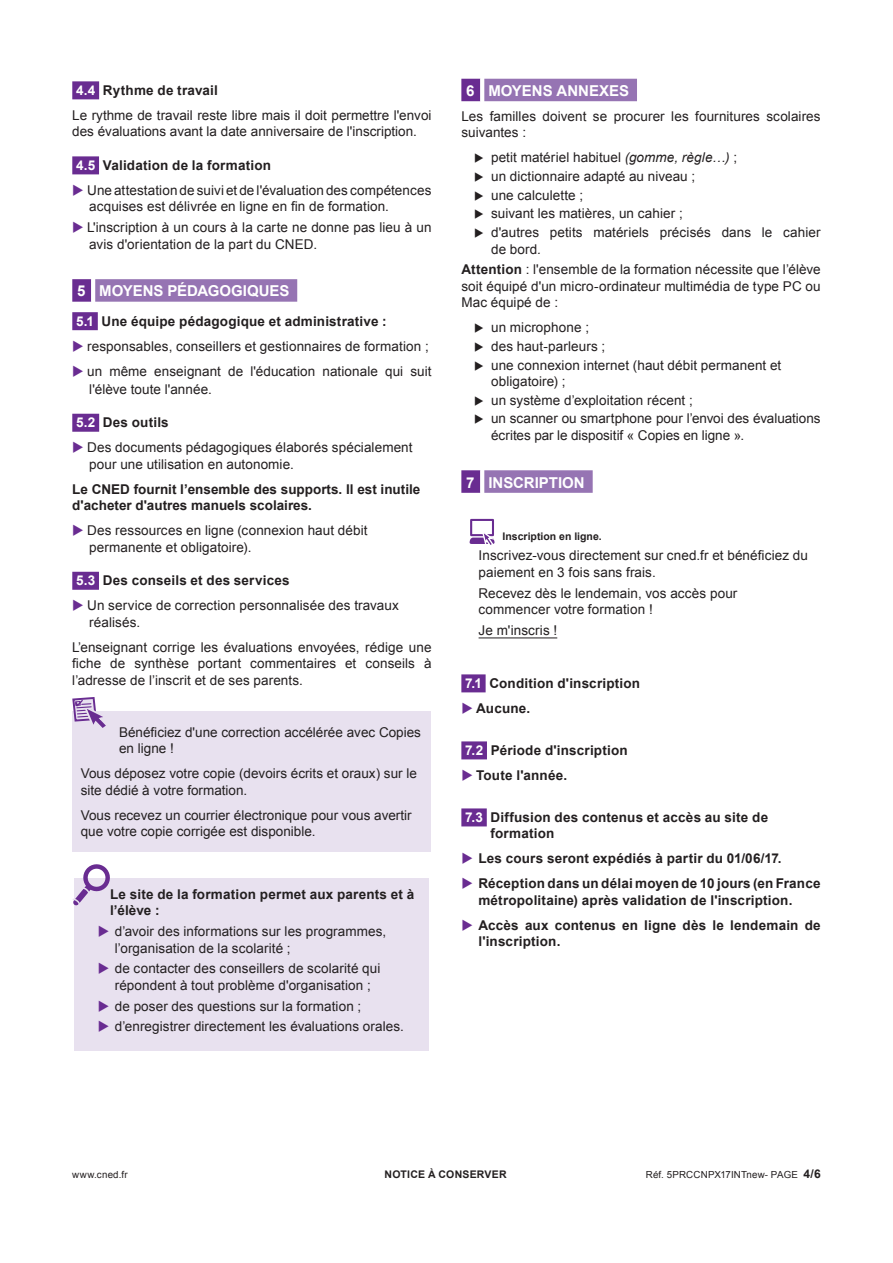
<style>
.page{position:relative;width:893px;height:1263px;background:#fff}
.page>*{position:absolute;margin:0;border:0;box-sizing:border-box;transform-origin:0 0}
.t1{font:700 15px "Arial";color:#fff}
.t2{font:13.5px/16.5px "Arial";letter-spacing:.005em;color:#231f20}
.t3{font:700 13.5px/16.5px "Arial";letter-spacing:.01em;color:#231f20}
.t4{font:700 10.5px "Arial";color:#231f20}
.t5{font:700 10.5px "Arial";letter-spacing:.02em;color:#231f20}
.t6{font:9.75px "Arial";letter-spacing:.02em;color:#231f20}
.s1{font-weight:700;color:#fff}
.s2{font-weight:700}
.s3{color:#fff}
.s4{color:#692c91}
.s5{font-style:italic}
.s6{font-weight:700;font-size:12px}
</style>
<div class="page">
<div style="left:72px;top:81px;width:27px;height:18px;background:#692c91"></div>
<div style="left:72px;top:156px;width:27px;height:18px;background:#692c91"></div>
<div style="left:72px;top:279px;width:19px;height:23px;background:#692c91"></div>
<div style="left:95px;top:279px;width:202px;height:23px;background:#9674b3"></div>
<div style="left:72px;top:312px;width:26px;height:18px;background:#692c91"></div>
<div style="left:72px;top:414px;width:27px;height:18px;background:#692c91"></div>
<div style="left:72px;top:572px;width:27px;height:18px;background:#692c91"></div>
<div style="left:72px;top:711px;width:359px;height:141px;background:#e8e1ef"></div>
<svg style="left:72px;top:697px;width:34px;height:31px"></svg>
<div style="left:74px;top:878px;width:355px;height:173px;background:#e8e1ef"></div>
<svg style="left:72px;top:864px;width:38px;height:42px"></svg>
<div style="left:461px;top:79px;width:19px;height:22px;background:#692c91"></div>
<svg style="left:480px;top:79px;width:1px;height:22px"></svg>
<div style="left:484px;top:79px;width:153px;height:22px;background:#9674b3"></div>
<div style="left:461px;top:470px;width:19px;height:23px;background:#692c91"></div>
<svg style="left:480px;top:470px;width:1px;height:23px"></svg>
<div style="left:484px;top:470px;width:109px;height:23px;background:#9674b3"></div>
<div style="left:461px;top:674px;width:25px;height:18px;background:#692c91"></div>
<div style="left:461px;top:741px;width:26px;height:18px;background:#692c91"></div>
<div style="left:461px;top:808px;width:26px;height:18px;background:#692c91"></div>
<hr style="left:479px;top:637px;width:78px;height:1px;background:#231f20">
<svg style="left:469px;top:519px;width:26px;height:26px"></svg>
<p class="t2" style="left:72px;top:78px;width:361px;line-height:25px"><span class="s1">4.4</span> <span class="s2">Rythme de travail<br></span>Le rythme de travail reste libre mais il doit permettre l'envoi</p>
<p class="t2" style="left:72px;top:124px;width:346px">des évaluations avant la date anniversaire de l'inscription.</p>
<p class="t3" style="left:76px;top:157px;width:196px"><span class="s3">4.5</span> Validation de la formation</p>
<p class="t2" style="left:89px;top:182px;width:344px;text-indent:-17px"><span class="s4">◆</span> Une attestation de suivi et de l'évaluation des compétences acquises est délivrée en ligne en fin de formation.</p>
<p class="t2" style="left:89px;top:219px;width:344px;text-indent:-17px"><span class="s4">◆</span> L'inscription à un cours à la carte ne donne pas lieu à un avis d'orientation de la part du CNED.</p>
<p class="t1" style="left:77px;top:281px;width:214px">5 MOYENS PÉDAGOGIQUES</p>
<p class="t3" style="left:76px;top:313px;width:312px"><span class="s3">5.1</span> Une équipe pédagogique et administrative :</p>
<p class="t2" style="left:72px;top:338px;width:358px"><span class="s4">◆</span> responsables, conseillers et gestionnaires de formation ;</p>
<p class="t2" style="left:89px;top:362px;width:344px;line-height:18px;text-indent:-17px"><span class="s4">◆</span> un même enseignant de l'éducation nationale qui suit l'élève toute l'année.</p>
<p class="t3" style="left:76px;top:415px;width:94px"><span class="s3">5.2</span> Des outils</p>
<p class="t2" style="left:89px;top:439px;width:325px;text-indent:-17px"><span class="s4">◆</span> Des documents pédagogiques élaborés spécialement pour une utilisation en autonomie.</p>
<p class="t3" style="left:72px;top:481px;width:350px">Le CNED fournit l’ensemble des supports. Il est inutile d'acheter d'autres manuels scolaires.</p>
<p class="t2" style="left:89px;top:522px;width:280px;text-indent:-17px"><span class="s4">◆</span> Des ressources en ligne (connexion haut débit permanente et obligatoire).</p>
<p class="t3" style="left:76px;top:573px;width:215px"><span class="s3">5.3</span> Des conseils et des services</p>
<p class="t2" style="left:89px;top:597px;width:311px;text-indent:-17px"><span class="s4">◆</span> Un service de correction personnalisée des travaux réalisés.</p>
<p class="t2" style="left:72px;top:639px;width:361px;text-align:justify">L’enseignant corrige les évaluations envoyées, rédige une fiche de synthèse portant commentaires et conseils à l’adresse de l’inscrit et de ses parents.</p>
<p class="t2" style="left:119px;top:724px;width:303px">Bénéficiez d'une correction accélérée avec Copies en ligne !</p>
<p class="t2" style="left:81px;top:765px;width:338px">Vous déposez votre copie (devoirs écrits et oraux) sur le site dédié à votre formation.</p>
<p class="t2" style="left:81px;top:807px;width:332px">Vous recevez un courrier électronique pour vous avertir que votre copie corrigée est disponible.</p>
<p class="t3" style="left:110px;top:886px;width:306px">Le site de la formation permet aux parents et à l’élève :</p>
<p class="t2" style="left:115px;top:923px;width:273px;text-indent:-17px"><span class="s4">◆</span> d’avoir des informations sur les programmes, l’organisation de la scolarité ;</p>
<p class="t2" style="left:98px;top:960px;width:284px;text-align:center"><span class="s4">◆</span> de contacter des conseillers de scolarité qui répondent à tout problème d'organisation ;</p>
<p class="t2" style="left:98px;top:998px;width:265px"><span class="s4">◆</span> de poser des questions sur la formation ;</p>
<p class="t2" style="left:98px;top:1018px;width:308px"><span class="s4">◆</span> d’enregistrer directement les évaluations orales.</p>
<p class="t1" style="left:466px;top:81px;width:164px">6 MOYENS ANNEXES</p>
<p class="t2" style="left:461px;top:108px;width:361px">Les familles doivent se procurer les fournitures scolaires suivantes :</p>
<p class="t2" style="left:474px;top:150px;width:265px">◆ petit matériel habituel <span class="s5">(gomme, règle…)</span> ;</p>
<p class="t2" style="left:474px;top:168px;width:223px">◆ un dictionnaire adapté au niveau ;</p>
<p class="t2" style="left:474px;top:187px;width:111px">◆ une calculette ;</p>
<p class="t2" style="left:474px;top:205px;width:210px">◆ suivant les matières, un cahier ;</p>
<p class="t2" style="left:491px;top:224px;width:331px;text-indent:-17px">◆ d'autres petits matériels précisés dans le cahier de bord<span class="s5">.</span></p>
<p class="t2" style="left:461px;top:261px;width:361px;text-align:justify"><span class="s2">Attention</span> : l'ensemble de la formation nécessite que l’élève soit équipé d'un micro-ordinateur multimédia de type PC ou Mac équipé de :</p>
<p class="t2" style="left:474px;top:319px;width:116px">◆ un microphone ;</p>
<p class="t2" style="left:474px;top:338px;width:133px">◆ des haut-parleurs ;</p>
<p class="t2" style="left:491px;top:357px;width:292px;text-indent:-17px">◆ une connexion internet (haut débit permanent et obligatoire) ;</p>
<p class="t2" style="left:474px;top:392px;width:220px">◆ un système d’exploitation récent ;</p>
<p class="t2" style="left:491px;top:410px;width:331px;text-indent:-17px">◆ un scanner ou smartphone pour l’envoi des évaluations écrites par le dispositif « Copies en ligne ».</p>
<p class="t1" style="left:466px;top:472px;width:120px">7 INSCRIPTION</p>
<p class="t4" style="left:503px;top:529px;width:101px">Inscription en ligne.</p>
<p class="t2" style="left:479px;top:548px;width:331px">Inscrivez-vous directement sur cned.fr et bénéficiez du paiement en 3 fois sans frais.</p>
<p class="t2" style="left:479px;top:585px;width:260px">Recevez dès le lendemain, vos accès pour commencer votre formation !</p>
<p class="t2" style="left:479px;top:622px;width:80px">Je m'inscris !</p>
<p class="t3" style="left:465px;top:675px;width:177px"><span class="s3">7.1</span> Condition d'inscription</p>
<p class="t3" style="left:461px;top:700px;width:70px"><span class="s4">◆</span> Aucune.</p>
<p class="t3" style="left:465px;top:742px;width:164px"><span class="s3">7.2</span> Période d'inscription</p>
<p class="t3" style="left:461px;top:767px;width:107px"><span class="s4">◆</span> Toute l'année.</p>
<p class="t3" style="left:490px;top:809px;width:279px;text-indent:-25px"><span class="s3">7.3</span> Diffusion des contenus et accès au site de formation</p>
<p class="t3" style="left:461px;top:851px;width:322px"><span class="s4">◆</span> Les cours seront expédiés à partir du 01/06/17.</p>
<p class="t3" style="left:478px;top:876px;width:344px;text-indent:-17px"><span class="s4">◆</span> Réception dans un délai moyen de 10 jours (en France métropolitaine) après validation de l'inscription.</p>
<p class="t3" style="left:478px;top:917px;width:344px;text-indent:-17px"><span class="s4">◆</span> Accès aux contenus en ligne dès le lendemain de l'inscription.</p>
<p class="t6" style="left:72px;top:1168px;width:57px">www.cned.fr</p>
<p class="t5" style="left:385px;top:1167px;width:124px">NOTICE À CONSERVER</p>
<p class="t6" style="left:646px;top:1168px;width:176px">Réf. 5PRCCNPX17INTnew- PAGE <span class="s6">4/6</span></p>
</div>
